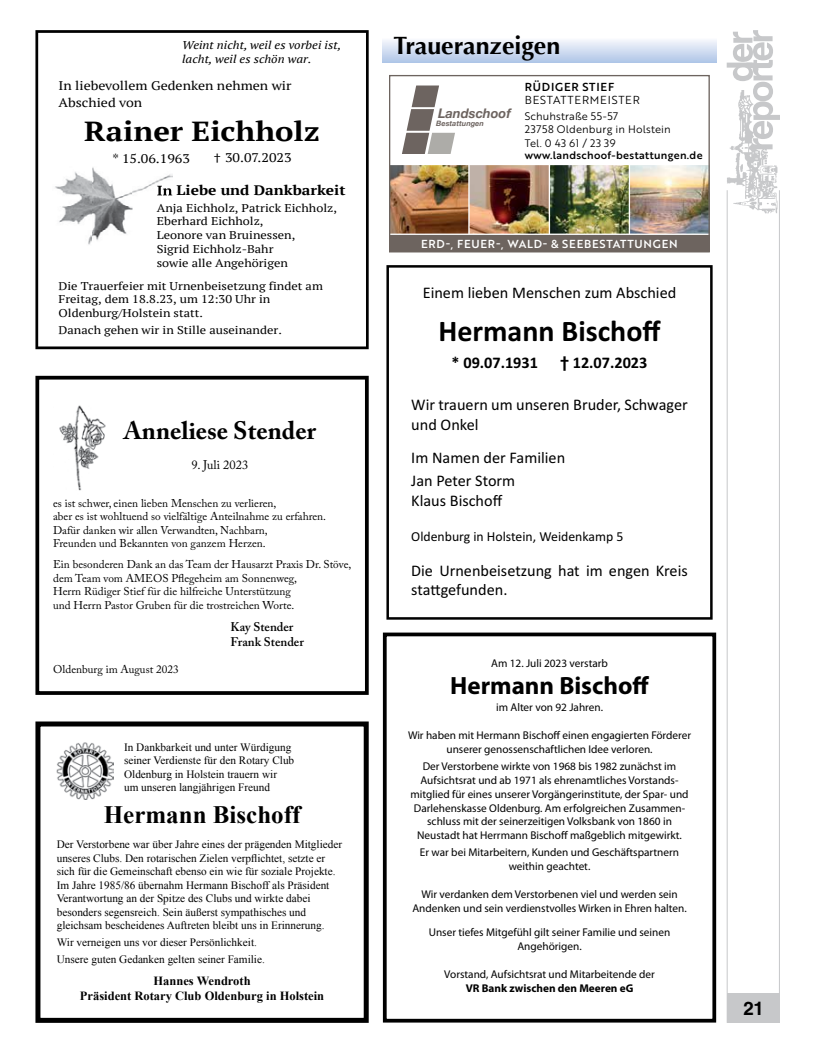
<style>
.page{position:relative;width:819px;height:1053px;background:#fff}
.page>*{position:absolute;margin:0;border:0;box-sizing:border-box;transform-origin:0 0}
.t1{font:700 30px "Calibri";color:#000}
.t2{font:700 27.5px "PT Serif";color:#000;scale:1.13 1}
.t3{font:700 25px "Adobe Caslon Pro";color:#000}
.t4{font:700 25px "Times New Roman";color:#000}
.t5{font:700 25px "Myriad Pro";color:#000}
.t6{font:700 25px "Optima";color:#000}
.t7{font:700 18.75px "Helvetica LT Std";color:#000}
.t8{font:16.25px/19.5px "Calibri";color:#000}
.t9{font:700 16.25px "Calibri";color:#000}
.t10{font:13.75px "Calibri";color:#000}
.t11{font:700 13.75px "PT Serif";color:#000;scale:1.12 1}
.t12{font:italic 700 13.25px "Helvetica Neue";color:#6d6460}
.t13{font:12.5px/16.2px "PT Serif";color:#000;scale:1.12 1}
.t14{font:700 12.5px/15px "Times New Roman";color:#000;text-align:center}
.t15{font:600 12.5px/15px "Adobe Caslon Pro";color:#000}
.t16{font:12.5px "Adobe Caslon Pro";color:#000}
.t17{font:11.25px/13.8px "Myriad Pro";color:#000;text-align:center}
.t18{font:11.25px/13.5px "Times New Roman";color:#000}
.t19{font:11.25px/13.5px "Adobe Caslon Pro";color:#000}
.t20{font:11.25px/13.8px "PT Serif";color:#000;scale:1.12 1}
.t21{font:italic 11.25px/13.8px "PT Serif";color:#000;scale:1.12 1}
.t22{font:11.25px "Brother 1816 Medium";letter-spacing:.07em;color:#fff}
.t23{font:11.25px/13.6px "Brother 1816 Book";letter-spacing:.07em;color:#000}
.t24{font:10.62px/13.1px "Brother 1816 Book";letter-spacing:.01em;color:#000}
.t25{font:italic 700 7.38px "Helvetica Neue";color:#6d6460}
.s1{font-family:"Frutiger LT Pro"}
.s2{font-family:"Brother 1816 Medium"}
.s3{font-family:"Helvetica"}
.s4{font-weight:700}
</style>
<div class="page">
<div style="left:726px;top:993px;width:53px;height:29px;background:#c7c8ca"></div>
<hr style="left:778px;top:190px;width:1px;height:832px;background:#c7c8ca">
<hr style="left:726px;top:190px;width:1px;height:832px;background:#c7c8ca">
<img style="left:726px;top:149px;width:52px;height:65px">
<svg style="left:726px;top:30px;width:54px;height:119px"></svg>
<div style="left:389px;top:234px;width:320px;height:18px;background:#6d645f"></div>
<img style="left:391px;top:165px;width:316px;height:68px">
<hr style="left:468px;top:164px;width:1px;height:70px;background:#fff">
<hr style="left:548px;top:164px;width:2px;height:70px;background:#fff">
<hr style="left:628px;top:164px;width:2px;height:70px;background:#fff">
<svg style="left:402px;top:85px;width:53px;height:69px"></svg>
<hr style="left:389px;top:233px;width:320px;height:2px;background:#fff">
<div style="left:389px;top:75px;width:320px;height:177px;border:1px solid #6d645f"></div>
<div style="left:35px;top:721px;width:333px;height:301px;border:5px solid #000"></div>
<img style="left:57px;top:742px;width:56px;height:57px">
<div style="left:383px;top:632px;width:333px;height:390px;border:4px solid #000"></div>
<div style="left:386px;top:265px;width:326px;height:354px;border:2px solid #000"></div>
<img style="left:59px;top:405px;width:47px;height:86px">
<div style="left:35px;top:376px;width:333px;height:318px;border:4px solid #000"></div>
<svg style="left:35px;top:30px;width:333px;height:319px"></svg>
<svg style="left:383px;top:40px;width:333px;height:22px;background:#d1ddf1"></svg>
<p class="t21" style="left:182px;top:39px;width:143px">Weint nicht, weil es vorbei ist, lacht, weil es schön war.</p>
<p class="t13" style="left:58px;top:78px;width:209px">In liebevollem Gedenken nehmen wir<br>Abschied von</p>
<p class="t2" style="left:84px;top:113px;width:210px">Rainer Eichholz</p>
<p class="t13" style="left:113px;top:150px;width:70px">* 15.06.1963</p>
<p class="t13" style="left:214px;top:149px;width:71px"><span class="s1">†</span> 30.07.2023</p>
<p class="t11" style="left:177px;top:181px;width:152px">Liebe und Dankbarkeit</p>
<p class="t20" style="left:157px;top:201px;width:162px">Anja Eichholz, Patrick Eichholz,<br>Eberhard Eichholz,<br>Leonore van Bruinessen,<br>Sigrid Eichholz-Bahr<br>sowie alle Angehörigen</p>
<p class="t11" style="left:154px;top:209px;width:16px">In</p>
<p class="t20" style="left:58px;top:279px;width:237px">Die Trauerfeier mit Urnenbeisetzung findet am<br>Freitag, dem 18.8.23, um 12:30 Uhr in<br>Oldenburg/Holstein statt.</p>
<p class="t20" style="left:58px;top:323px;width:201px">Danach gehen wir in Stille auseinander.</p>
<p class="t3" style="left:124px;top:416px;width:193px">Anneliese Stender</p>
<p class="t16" style="left:191px;top:457px;width:58px">9. Juli 2023</p>
<p class="t19" style="left:53px;top:496px;width:274px">es ist schwer, einen lieben Menschen zu verlieren,<br>aber es ist wohltuend so vielfältige Anteilnahme zu erfahren.<br>Dafür danken wir allen Verwandten, Nachbarn,<br>Freunden und Bekannten von ganzem Herzen.</p>
<p class="t19" style="left:53px;top:557px;width:299px">Ein besonderen Dank an das Team der Hausarzt Praxis Dr. Stöve, dem Team vom AMEOS Pflegeheim am Sonnenweg,<br>Herrn Rüdiger Stief für die hilfreiche Unterstützung<br>und Herrn Pastor Gruben für die trostreichen Worte.</p>
<p class="t15" style="left:230px;top:618px;width:75px">Kay Stender<br>Frank Stender</p>
<p class="t19" style="left:53px;top:662px;width:127px">Oldenburg im August 2023</p>
<p class="t18" style="left:124px;top:739px;width:172px">In Dankbarkeit und unter Würdigung seiner Verdienste für den Rotary Club Oldenburg in Holstein trauern wir um unseren langjährigen Freund</p>
<p class="t4" style="left:104px;top:797px;width:198px">Hermann Bischoff</p>
<p class="t18" style="left:57px;top:837px;width:287px">Der Verstorbene war über Jahre eines der prägenden Mitglieder unseres Clubs. Den rotarischen Zielen verpflichtet, setzte er sich für die Gemeinschaft ebenso ein wie für soziale Projekte.<br>Im Jahre 1985/86 übernahm Hermann Bischoff als Präsident Verantwortung an der Spitze des Clubs und wirkte dabei besonders segensreich. Sein äußerst sympathisches und gleichsam bescheidenes Auftreten bleibt uns in Erinnerung.</p>
<p class="t18" style="left:57px;top:933px;width:210px;line-height:17px">Wir verneigen uns vor dieser Persönlichkeit.<br>Unsere guten Gedanken gelten seiner Familie.</p>
<p class="t14" style="left:80px;top:973px;width:246px">Hannes Wendroth<br>Präsident Rotary Club Oldenburg in Holstein</p>
<p class="t6" style="left:393px;top:31px;width:168px">Traueranzeigen</p>
<p class="t12" style="left:438px;top:103px;width:74px">Landschoof</p>
<p class="t25" style="left:436px;top:118px;width:49px">Bestattungen</p>
<p class="t23" style="left:525px;top:79px;width:116px"><span class="s2">RÜDIGER STIEF<br></span>BESTATTERMEISTER</p>
<p class="t24" style="left:525px;top:109px;width:179px">Schuhstraße 55-57<br>23758 Oldenburg in Holstein<br>Tel. 0 43 61 / 23 39 <span class="s2">www.landschoof-bestattungen.de</span></p>
<p class="t22" style="left:421px;top:235px;width:258px">ERD-, FEUER-, WALD- &amp; SEEBESTATTUNGEN</p>
<p class="t8" style="left:423px;top:282px;width:255px">Einem lieben Menschen zum Abschied</p>
<p class="t1" style="left:438px;top:310px;width:224px">Hermann Bischoff</p>
<p class="t9" style="left:451px;top:350px;width:88px">* 09.07.1931</p>
<p class="t9" style="left:560px;top:350px;width:89px"><span class="s3">†</span> 12.07.2023</p>
<p class="t8" style="left:411px;top:394px;width:278px">Wir trauern um unseren Bruder, Schwager und Onkel</p>
<p class="t8" style="left:411px;top:446px;width:155px;line-height:23px">Im Namen der Familien<br>Jan Peter Storm</p>
<p class="t8" style="left:411px;top:490px;width:93px">Klaus Bischoff</p>
<p class="t10" style="left:411px;top:527px;width:213px">Oldenburg in Holstein, Weidenkamp 5</p>
<p class="t8" style="left:411px;top:560px;width:278px">Die Urnenbeisetzung hat im engen Kreis stattgefunden.</p>
<p class="t17" style="left:491px;top:656px;width:118px">Am 12. Juli 2023 verstarb</p>
<p class="t5" style="left:450px;top:671px;width:200px">Hermann Bischoff</p>
<p class="t17" style="left:496px;top:700px;width:108px">im Alter von 92 Jahren.</p>
<p class="t17" style="left:408px;top:728px;width:284px">Wir haben mit Hermann Bischoff einen engagierten Förderer unserer genossenschaftlichen Idee verloren.</p>
<p class="t17" style="left:410px;top:759px;width:279px">Der Verstorbene wirkte von 1968 bis 1982 zunächst im Aufsichtsrat und ab 1971 als ehrenamtliches Vorstands&shy;mitglied für eines unserer Vorgängerinstitute, der Spar- und Darlehenskasse Oldenburg. Am erfolgreichen Zusammen&shy;schluss mit der seinerzeitigen Volksbank von 1860 in Neustadt hat Herrmann Bischoff maßgeblich mitgewirkt.</p>
<p class="t17" style="left:420px;top:845px;width:261px">Er war bei Mitarbeitern, Kunden und Geschäftspartnern weithin geachtet.</p>
<p class="t17" style="left:412px;top:887px;width:276px">Wir verdanken dem Verstorbenen viel und werden sein<br>Andenken und sein verdienstvolles Wirken in Ehren halten.</p>
<p class="t17" style="left:428px;top:925px;width:243px">Unser tiefes Mitgefühl gilt seiner Familie und seinen<br>Angehörigen.</p>
<p class="t17" style="left:444px;top:967px;width:212px">Vorstand, Aufsichtsrat und Mitarbeitende der<br><span class="s4">VR Bank zwischen den Meeren eG</span></p>
<p class="t7" style="left:743px;top:996px;width:22px">21</p>
</div>
